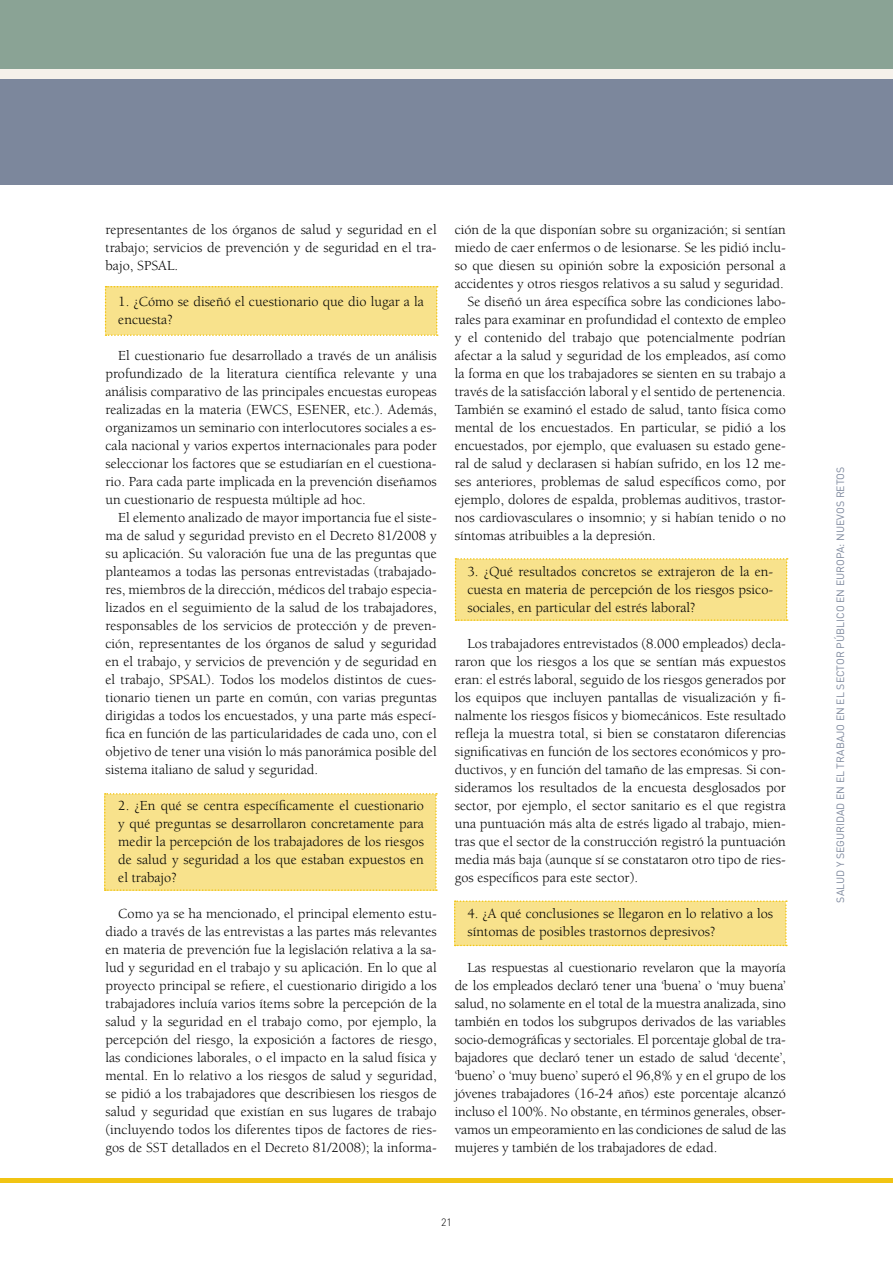
<style>
.page{position:relative;width:893px;height:1263px;background:#fff}
.page>*{position:absolute;margin:0;border:0;box-sizing:border-box;transform-origin:0 0}
.t1{font:14.25px/18px "Berkeley";color:#000;text-align:justify}
.t2{font:10.5px "DIN";color:#7c879c}
.t3{font:300 10.5px "DIN";color:#000}
</style>
<div class="page">
<div style="left:455px;top:558px;width:333px;height:63px;background:#f8e28c"></div>
<div style="left:0;top:79px;width:893px;height:106px;background:#7c879c"></div>
<div style="left:0;top:68px;width:893px;height:11px;background:#f5f1ea"></div>
<hr style="left:0;top:1178px;width:893px;height:4px;background:#f1c413">
<div style="left:0;top:0;width:893px;height:68px;background:#8aa395"></div>
<div style="left:105px;top:286px;width:333px;height:50px;background:#f8e28c"></div>
<div style="left:104px;top:793px;width:333px;height:98px;background:#f8e28c"></div>
<div style="left:454px;top:900px;width:333px;height:46px;background:#f8e28c"></div>
<p class="t1" style="left:106px;top:221px;width:333px">representantes de los órganos de salud y seguridad en el trabajo; servicios de prevención y de seguridad en el tra&shy;bajo, SPSAL.</p>
<p class="t1" style="left:118px;top:293px;width:307px">1. ¿Cómo se diseñó el cuestionario que dio lugar a la encuesta?</p>
<p class="t1" style="left:106px;top:347px;width:333px;text-indent:13px">El cuestionario fue desarrollado a través de un análisis profundizado de la literatura científica relevante y una análisis comparativo de las principales encuestas europeas realizadas en la materia (EWCS, ESENER, etc.). Además, organizamos un seminario con interlocutores sociales a es&shy;cala nacional y varios expertos internacionales para poder seleccionar los factores que se estudiarían en el cuestiona&shy;rio. Para cada parte implicada en la prevención diseñamos un cuestionario de respuesta múltiple ad hoc.</p>
<p class="t1" style="left:106px;top:509px;width:333px;text-indent:13px">El elemento analizado de mayor importancia fue el siste&shy;ma de salud y seguridad previsto en el Decreto 81/2008 y su aplicación. Su valoración fue una de las preguntas que planteamos a todas las personas entrevistadas (trabajado&shy;res, miembros de la dirección, médicos del trabajo especia&shy;lizados en el seguimiento de la salud de los trabajadores, responsables de los servicios de protección y de preven&shy;ción, representantes de los órganos de salud y seguridad en el trabajo, y servicios de prevención y de seguridad en el trabajo, SPSAL). Todos los modelos distintos de cues&shy;tionario tienen un parte en común, con varias preguntas dirigidas a todos los encuestados, y una parte más especí&shy;fica en función de las particularidades de cada uno, con el objetivo de tener una visión lo más panorámica posible del sistema italiano de salud y seguridad.</p>
<p class="t1" style="left:118px;top:797px;width:307px">2. ¿En qué se centra específicamente el cuestionario y qué preguntas se desarrollaron concretamente para medir la percepción de los trabajadores de los riesgos de salud y seguridad a los que estaban expuestos en el trabajo?</p>
<p class="t1" style="left:106px;top:905px;width:333px;text-indent:13px">Como ya se ha mencionado, el principal elemento estu&shy;diado a través de las entrevistas a las partes más relevantes en materia de prevención fue la legislación relativa a la sa&shy;lud y seguridad en el trabajo y su aplicación. En lo que al proyecto principal se refiere, el cuestionario dirigido a los trabajadores incluía varios ítems sobre la percepción de la salud y la seguridad en el trabajo como, por ejemplo, la percepción del riesgo, la exposición a factores de riesgo, las condiciones laborales, o el impacto en la salud física y mental. En lo relativo a los riesgos de salud y seguridad, se pidió a los trabajadores que describiesen los riesgos de salud y seguridad que existían en sus lugares de trabajo (incluyendo todos los diferentes tipos de factores de ries&shy;gos de SST detallados en el Decreto 81/2008); la informa-</p>
<p class="t1" style="left:455px;top:221px;width:333px">ción de la que disponían sobre su organización; si sentían</p>
<p class="t1" style="left:455px;top:239px;width:333px">miedo de caer enfermos o de lesionarse. Se les pidió inclu-</p>
<p class="t1" style="left:455px;top:257px;width:333px">so que diesen su opinión sobre la exposición personal a</p>
<p class="t1" style="left:455px;top:275px;width:331px">accidentes y otros riesgos relativos a su salud y seguridad.</p>
<p class="t1" style="left:467px;top:293px;width:320px">Se diseñó un área específica sobre las condiciones labo-</p>
<p class="t1" style="left:455px;top:311px;width:333px">rales para examinar en profundidad el contexto de empleo</p>
<p class="t1" style="left:455px;top:329px;width:333px">y el contenido del trabajo que potencialmente podrían</p>
<p class="t1" style="left:455px;top:347px;width:333px">afectar a la salud y seguridad de los empleados, así como</p>
<p class="t1" style="left:455px;top:365px;width:333px">la forma en que los trabajadores se sienten en su trabajo a</p>
<p class="t1" style="left:455px;top:383px;width:333px">través de la satisfacción laboral y el sentido de pertenencia.</p>
<p class="t1" style="left:455px;top:401px;width:333px">También se examinó el estado de salud, tanto física como</p>
<p class="t1" style="left:455px;top:419px;width:333px">mental de los encuestados. En particular, se pidió a los</p>
<p class="t1" style="left:455px;top:437px;width:333px">encuestados, por ejemplo, que evaluasen su estado gene-</p>
<p class="t1" style="left:455px;top:455px;width:333px">ral de salud y declarasen si habían sufrido, en los 12 me-</p>
<p class="t1" style="left:455px;top:473px;width:333px">ses anteriores, problemas de salud específicos como, por</p>
<p class="t1" style="left:455px;top:491px;width:333px">ejemplo, dolores de espalda, problemas auditivos, trastor-</p>
<p class="t1" style="left:455px;top:509px;width:333px">nos cardiovasculares o insomnio; y si habían tenido o no</p>
<p class="t1" style="left:455px;top:527px;width:203px">síntomas atribuibles a la depresión.</p>
<p class="t1" style="left:467px;top:563px;width:307px">3. ¿Qué resultados concretos se extrajeron de la en&shy;cuesta en materia de percepción de los riesgos psico&shy;sociales, en particular del estrés laboral?</p>
<p class="t1" style="left:455px;top:635px;width:333px;text-indent:13px">Los trabajadores entrevistados (8.000 empleados) decla&shy;raron que los riesgos a los que se sentían más expuestos eran: el estrés laboral, seguido de los riesgos generados por los equipos que incluyen pantallas de visualización y fi&shy;nalmente los riesgos físicos y biomecánicos. Este resultado refleja la muestra total, si bien se constataron diferencias significativas en función de los sectores económicos y pro&shy;ductivos, y en función del tamaño de las empresas. Si con&shy;sideramos los resultados de la encuesta desglosados por sector, por ejemplo, el sector sanitario es el que registra una puntuación más alta de estrés ligado al trabajo, mien&shy;tras que el sector de la construcción registró la puntuación media más baja (aunque sí se constataron otro tipo de ries&shy;gos específicos para este sector).</p>
<p class="t1" style="left:467px;top:905px;width:307px">4. ¿A qué conclusiones se llegaron en lo relativo a los síntomas de posibles trastornos depresivos?</p>
<p class="t1" style="left:455px;top:959px;width:333px;text-indent:13px">Las respuestas al cuestionario revelaron que la mayoría de los empleados declaró tener una ‘buena’ o ‘muy buena’ salud, no solamente en el total de la muestra analizada, sino también en todos los subgrupos derivados de las variables socio-demográficas y sectoriales. El porcentaje global de tra&shy;bajadores que declaró tener un estado de salud ‘decente’, ‘bueno’ o ‘muy bueno’ superó el 96,8% y en el grupo de los jóvenes trabajadores (16-24 años) este porcentaje alcanzó incluso el 100%. No obstante, en términos generales, obser&shy;vamos un empeoramiento en las condiciones de salud de las mujeres y también de los trabajadores de edad.</p>
<p class="t3" style="left:441px;top:1216px;width:12px">21</p>
<p class="t2" style="left:834px;top:902px;width:437px;rotate:-90deg">SALUD Y SEGURIDAD EN EL TRABAJO EN EL SECTOR PÚBLICO EN EUROPA: NUEVOS RETOS</p>
</div>
